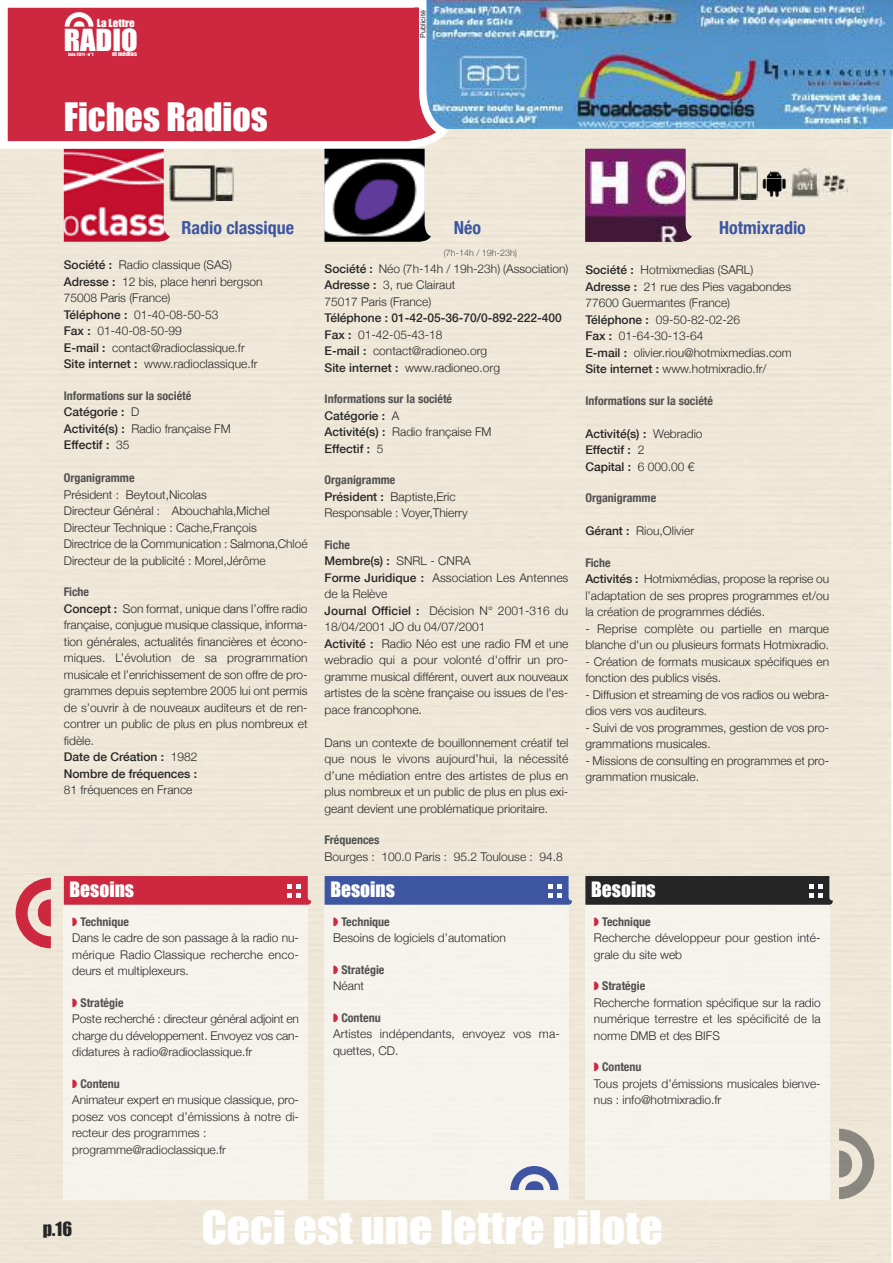
<style>
.page{position:relative;width:893px;height:1263px;background:#fff}
.page>*{position:absolute;margin:0;border:0;box-sizing:border-box;transform-origin:0 0}
.t1{font:42.15px "Impact";color:#fff;scale:1.09 1}
.t2{font:36px "Impact";color:#fff}
.t3{font:27.9px "Impact";color:#fff;scale:1.09 1}
.t4{font:19.5px "Impact";color:#fff}
.t5{font:700 condensed 18px "Helvetica Neue";color:#3e56a2}
.t6{font:18px "Impact";color:#272627}
.t7{font:300 12px/16.5px "Helvetica Neue";color:#272627}
.t8{font:500 12px/16.5px "Helvetica Neue";color:#272627}
.t9{font:700 condensed 12px/16.5px "Helvetica Neue";color:#525152}
.t10{font:10.2px "Impact";color:#fff;scale:1.09 1}
.t11{font:300 9px "Helvetica Neue";color:#525152}
.t12{font:7.2px "Helvetica";color:#272627}
.t13{font:5.7px "Impact";color:#fff;scale:1.09 1}
.t14{font:4.2px "Impact";color:#fff;scale:1.09 1}
.s1{font-weight:500}
.s2{font-weight:700;font-stretch:condensed;color:#525152}
.s3{font-weight:300}
.s4{color:#cd283f}
.s5{font-weight:300;font-stretch:normal;color:#272627}
</style>
<div class="page">
<div style="left:0;top:129px;width:891px;height:1134px;background:#efe8d8"></div>
<img style="left:449px;top:0;width:444px;height:129px">
<svg style="left:0;top:0;width:449px;height:150px;background:#cf4a5e"></svg>
<div style="left:64px;top:905px;width:244px;height:294px;background:#f6f3ec"></div>
<img style="left:325px;top:149px;width:106px;height:93px">
<img style="left:585px;top:149px;width:107px;height:93px">
<svg style="left:16px;top:878px;width:35px;height:70px;background:#db7b81"></svg>
<div style="left:64px;top:876px;width:247px;height:29px;background:#cd283f"></div>
<div style="left:325px;top:905px;width:243px;height:294px;background:#f6f3ec"></div>
<div style="left:325px;top:876px;width:247px;height:29px;background:#3e56a2"></div>
<div style="left:585px;top:905px;width:244px;height:294px;background:#f6f3ec"></div>
<div style="left:585px;top:876px;width:248px;height:29px;background:#272627"></div>
<svg style="left:510px;top:1166px;width:48px;height:24px"></svg>
<img style="left:839px;top:1128px;width:35px;height:71px">
<svg style="left:65px;top:12px;width:28px;height:15px"></svg>
<img style="left:64px;top:149px;width:106px;height:93px">
<img style="left:822px;top:172px;width:25px;height:21px">
<img style="left:169px;top:165px;width:46px;height:37px">
<img style="left:214px;top:166px;width:19px;height:34px">
<img style="left:692px;top:163px;width:46px;height:37px">
<img style="left:738px;top:166px;width:19px;height:34px">
<img style="left:763px;top:170px;width:23px;height:27px">
<img style="left:790px;top:166px;width:32px;height:33px">
<p class="t10" style="left:97px;top:17px;width:36px">La Lettre</p>
<p class="t13" style="left:112px;top:51px;width:24px">et médias</p>
<h3 class="t3" style="left:64px;top:22px;width:69px">RADIO</h3>
<p class="t14" style="left:68px;top:52px;width:25px">Juin 2011 - n°1</p>
<h2 class="t2" style="left:64px;top:94px;width:206px">Fiches Radios</h2>
<p class="t12" style="left:420px;top:38px;width:29px;rotate:-90deg">Publicité</p>
<h3 class="t5" style="left:182px;top:217px;width:114px">Radio classique</h3>
<p class="t7" style="left:64px;top:257px;width:200px"><span class="s1">Société :</span> Radio classique (SAS)<br><span class="s1">Adresse :</span> 12 bis, place henri bergson<br>75008 Paris (France)<br><span class="s1">Téléphone :</span> 01-40-08-50-53<br><span class="s1">Fax :</span> 01-40-08-50-99<br><span class="s1">E-mail :</span> contact@radioclassique.fr<br><span class="s1">Site internet :</span> www.radioclassique.fr</p>
<p class="t8" style="left:64px;top:387px;width:168px"><span class="s2">Informations sur la société<br></span>Catégorie : <span class="s3">D<br></span>Activité(s) : <span class="s3">Radio française FM<br></span>Effectif : <span class="s3">35</span></p>
<p class="t9" style="left:64px;top:470px;width:72px">Organigramme</p>
<p class="t7" style="left:64px;top:486px;width:245px">Président : Beytout,Nicolas<br>Directeur Général : Abouchahla,Michel Directeur Technique : Cache,François<br>Directrice de la Communication : Salmona,Chloé Directeur de la publicité : Morel,Jérôme</p>
<p class="t7" style="left:64px;top:584px;width:245px"><span class="s2">Fiche<br></span><span class="s1">Concept :</span> Son format, unique dans l’offre radio française, conjugue musique classique, informa&shy;tion générales, actualités financières et écono&shy;miques. L’évolution de sa programmation musicale et l’enrichissement de son offre de pro&shy;grammes depuis septembre 2005 lui ont permis de s’ouvrir à de nouveaux auditeurs et de ren&shy;contrer un public de plus en plus nombreux et fidèle.<br><span class="s1">Date de Création :</span> 1982<br><span class="s1">Nombre de fréquences :</span></p>
<p class="t7" style="left:64px;top:782px;width:130px">81 fréquences en France</p>
<h3 class="t4" style="left:70px;top:877px;width:66px">Besoins</h3>
<p class="t7" style="left:72px;top:913px;width:228px"><span class="s4">◗</span> <span class="s2">Technique<br></span>Dans le cadre de son passage à la radio nu&shy;mérique Radio Classique recherche enco&shy;deurs et multiplexeurs.</p>
<p class="t7" style="left:72px;top:994px;width:228px"><span class="s4">◗</span> <span class="s2">Stratégie<br></span>Poste recherché : directeur général adjoint en charge du développement. Envoyez vos can&shy;didatures à radio@radioclassique.fr</p>
<p class="t7" style="left:72px;top:1075px;width:228px"><span class="s4">◗</span> <span class="s2">Contenu<br></span>Animateur expert en musique classique, pro&shy;posez vos concept d’émissions à notre di&shy;recteur des programmes : programme@radioclassique.fr</p>
<h3 class="t5" style="left:454px;top:217px;width:29px">Néo</h3>
<p class="t11" style="left:444px;top:248px;width:75px">(7h-14h / 19h-23h)</p>
<p class="t7" style="left:325px;top:260px;width:245px"><span class="s1">Société :</span> Néo (7h-14h / 19h-23h) (Association)<br><span class="s1">Adresse :</span> 3, rue Clairaut<br>75017 Paris (France)</p>
<p class="t8" style="left:325px;top:309px;width:239px">Téléphone : 01-42-05-36-70/0-892-222-400<br>Fax : <span class="s3">01-42-05-43-18<br></span>E-mail : <span class="s3">contact@radioneo.org<br></span>Site internet : <span class="s3">www.radioneo.org</span></p>
<p class="t8" style="left:325px;top:390px;width:168px"><span class="s2">Informations sur la société<br></span>Catégorie : <span class="s3">A<br></span>Activité(s) : <span class="s3">Radio française FM<br></span>Effectif : <span class="s3">5</span></p>
<p class="t7" style="left:325px;top:471px;width:144px"><span class="s2">Organigramme<br></span><span class="s1">Président :</span> Baptiste,Eric<br>Responsable : Voyer,Thierry</p>
<p class="t7" style="left:325px;top:536px;width:245px"><span class="s2">Fiche<br></span><span class="s1">Membre(s) :</span> SNRL - CNRA<br><span class="s1">Forme Juridique :</span> Association Les Antennes de la Relève<br><span class="s1">Journal Officiel :</span> Décision N° 2001-316 du<br>18/04/2001 JO du 04/07/2001<br><span class="s1">Activité :</span> Radio Néo est une radio FM et une webradio qui a pour volonté d'offrir un pro&shy;gramme musical différent, ouvert aux nouveaux artistes de la scène française ou issues de l'es&shy;pace francophone.</p>
<p class="t7" style="left:325px;top:734px;width:245px;text-align:justify">Dans un contexte de bouillonnement créatif tel que nous le vivons aujourd’hui, la nécessité d’une médiation entre des artistes de plus en plus nombreux et un public de plus en plus exi&shy;geant devient une problématique prioritaire.</p>
<p class="t9" style="left:325px;top:832px;width:56px">Fréquences</p>
<p class="t7" style="left:325px;top:848px;width:240px">Bourges : 100.0 Paris : 95.2 Toulouse : 94.8</p>
<h3 class="t4" style="left:330px;top:877px;width:66px">Besoins</h3>
<p class="t7" style="left:333px;top:913px;width:174px"><span class="s4">◗</span> <span class="s2">Technique<br></span>Besoins de logiciels d’automation</p>
<p class="t9" style="left:333px;top:961px;width:53px"><span class="s4">◗</span> Stratégie<br><span class="s5">Néant</span></p>
<p class="t7" style="left:333px;top:1009px;width:228px"><span class="s4">◗</span> <span class="s2">Contenu<br></span>Artistes indépendants, envoyez vos ma&shy;quettes, CD.</p>
<h3 class="t5" style="left:719px;top:217px;width:88px">Hotmixradio</h3>
<p class="t7" style="left:585px;top:261px;width:208px"><span class="s1">Société :</span> Hotmixmedias (SARL)<br><span class="s1">Adresse :</span> 21 rue des Pies vagabondes<br>77600 Guermantes (France)<br><span class="s1">Téléphone :</span> 09-50-82-02-26<br><span class="s1">Fax :</span> 01-64-30-13-64<br><span class="s1">E-mail :</span> olivier.riou@hotmixmedias.com<br><span class="s1">Site internet :</span> www.hotmixradio.fr/</p>
<p class="t9" style="left:585px;top:392px;width:129px">Informations sur la société</p>
<p class="t8" style="left:585px;top:425px;width:119px">Activité(s) : <span class="s3">Webradio<br></span>Effectif : <span class="s3">2<br></span>Capital : <span class="s3">6 000.00 €</span></p>
<p class="t9" style="left:585px;top:490px;width:72px">Organigramme</p>
<p class="t7" style="left:585px;top:522px;width:110px"><span class="s1">Gérant :</span> Riou,Olivier</p>
<p class="t7" style="left:585px;top:554px;width:245px"><span class="s2">Fiche<br></span><span class="s1">Activités :</span> Hotmixmédias, propose la reprise ou l’adaptation de ses propres programmes et/ou la création de programmes dédiés.</p>
<p class="t7" style="left:585px;top:620px;width:245px">- Reprise complète ou partielle en marque blanche d'un ou plusieurs formats Hotmixradio.</p>
<p class="t7" style="left:585px;top:653px;width:245px">- Création de formats musicaux spécifiques en fonction des publics visés.</p>
<p class="t7" style="left:585px;top:686px;width:245px">- Diffusion et streaming de vos radios ou webra&shy;dios vers vos auditeurs.</p>
<p class="t7" style="left:585px;top:719px;width:245px">- Suivi de vos programmes, gestion de vos pro&shy;grammations musicales.</p>
<p class="t7" style="left:585px;top:752px;width:245px">- Missions de consulting en programmes et pro&shy;grammation musicale.</p>
<h3 class="t4" style="left:591px;top:877px;width:66px">Besoins</h3>
<p class="t7" style="left:594px;top:913px;width:228px"><span class="s4">◗</span> <span class="s2">Technique<br></span>Recherche développeur pour gestion inté&shy;grale du site web</p>
<p class="t7" style="left:594px;top:978px;width:228px"><span class="s4">◗</span> <span class="s2">Stratégie<br></span>Recherche formation spécifique sur la radio numérique terrestre et les spécificité de la norme DMB et des BIFS</p>
<p class="t7" style="left:594px;top:1059px;width:228px"><span class="s4">◗</span> <span class="s2">Contenu<br></span>Tous projets d’émissions musicales bienve&shy;nus : info@hotmixradio.fr</p>
<h3 class="t6" style="left:43px;top:1218px;width:31px">p.16</h3>
<h1 class="t1" style="left:201px;top:1201px;width:425px">Ceci est une lettre pilote</h1>
</div>
